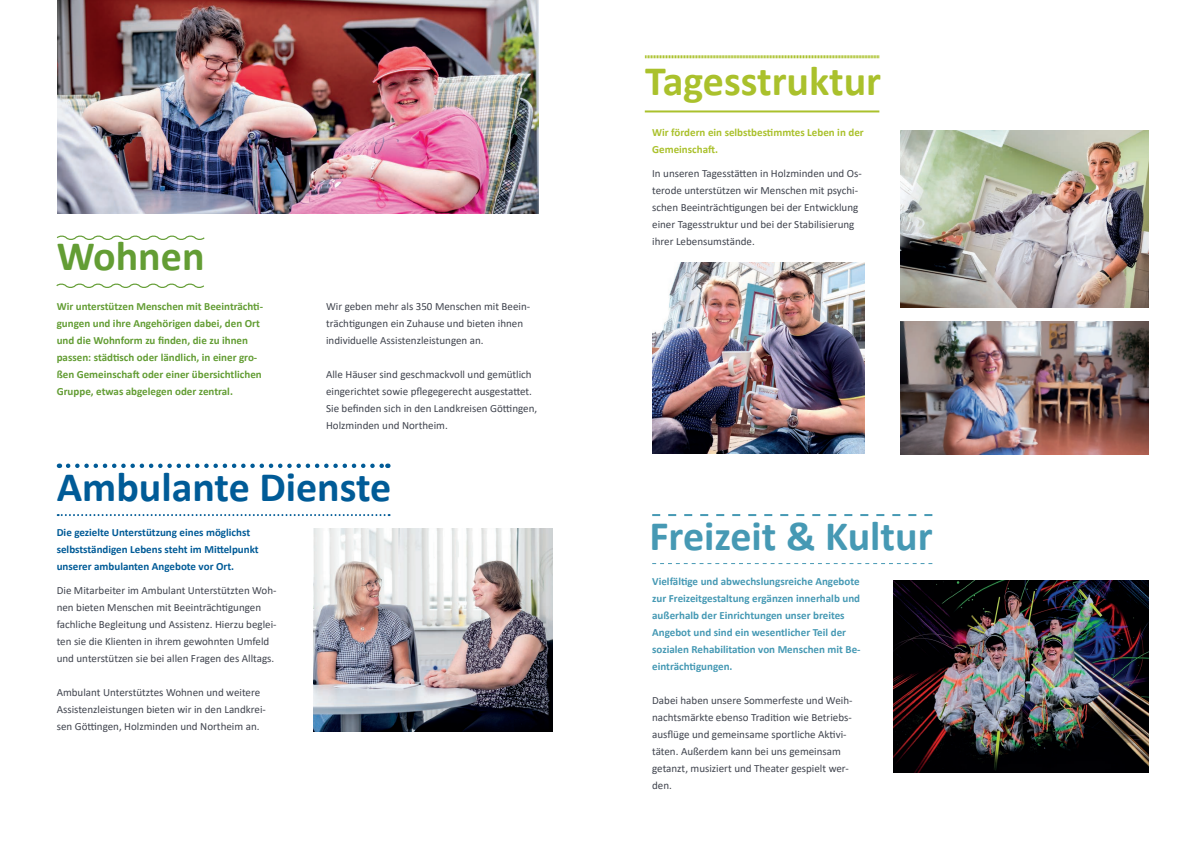
<style>
.page{position:relative;width:1191px;height:842px;background:#fff}
.page>*{position:absolute;margin:0;border:0;box-sizing:border-box;transform-origin:0 0}
.t1{font:700 42px "Calibri";color:#005b97}
.t2{font:700 42px "Calibri";color:#4699b4}
.t3{font:700 42px "Calibri";color:#aac12c}
.t4{font:700 42px "Calibri";color:#639d34}
.t5{font:11px/17px "Calibri";color:#40444e}
.t6{font:700 11px/17px "Calibri";color:#639d34}
.t7{font:700 11px/17px "Calibri";color:#4699b4}
.t8{font:700 11px/17px "Calibri";color:#005b97}
.t9{font:700 11px/17px "Calibri";color:#aac12c}
</style>
<div class="page">
<img style="left:57px;top:0;width:482px;height:214px">
<img style="left:893px;top:580px;width:255px;height:192px">
<svg style="left:652px;top:514px;width:280px;height:2px"></svg>
<svg style="left:652px;top:563px;width:280px;height:1px"></svg>
<img style="left:313px;top:529px;width:240px;height:202px">
<svg style="left:68px;top:464px;width:320px;height:4px"></svg>
<svg style="left:58px;top:514px;width:331px;height:2px"></svg>
<svg style="left:56px;top:235px;width:149px;height:5px"></svg>
<svg style="left:56px;top:283px;width:148px;height:5px"></svg>
<svg style="left:645px;top:55px;width:234px;height:3px"></svg>
<svg style="left:645px;top:110px;width:234px;height:3px"></svg>
<img style="left:900px;top:130px;width:248px;height:178px">
<img style="left:652px;top:262px;width:213px;height:192px">
<img style="left:900px;top:321px;width:248px;height:133px">
<h1 class="t4" style="left:57px;top:227px;width:149px">Wohnen</h1>
<p class="t6" style="left:57px;top:298px;width:208px">Wir unterstützen Menschen mit Beeinträchti&shy;gungen und ihre Angehörigen dabei, den Ort und die Wohnform zu finden, die zu ihnen passen: städtisch oder ländlich, in einer gro&shy;ßen Gemeinschaft oder einer übersichtlichen Gruppe, etwas abgelegen oder zentral.</p>
<p class="t5" style="left:326px;top:298px;width:206px">Wir geben mehr als 350 Menschen mit Beein&shy;trächtigungen ein Zuhause und bieten ihnen individuelle Assistenzleistungen an.</p>
<p class="t5" style="left:326px;top:366px;width:213px">Alle Häuser sind geschmackvoll und gemütlich eingerichtet sowie pflegegerecht ausgestattet.<br>Sie befinden sich in den Landkreisen Göttingen, Holzminden und Northeim.</p>
<h1 class="t1" style="left:57px;top:458px;width:336px">Ambulante Dienste</h1>
<p class="t8" style="left:57px;top:523px;width:204px">Die gezielte Unterstützung eines möglichst selbstständigen Lebens steht im Mittelpunkt unserer ambulanten Angebote vor Ort.</p>
<p class="t5" style="left:57px;top:581px;width:221px">Die Mitarbeiter im Ambulant Unterstützten Woh&shy;nen bieten Menschen mit Beeinträchtigungen fachliche Begleitung und Assistenz. Hierzu beglei&shy;ten sie die Klienten in ihrem gewohnten Umfeld und unterstützen sie bei allen Fragen des Alltags.</p>
<p class="t5" style="left:57px;top:683px;width:211px">Ambulant Unterstütztes Wohnen und weitere<br>Assistenzleistungen bieten wir in den Landkrei&shy;sen Göttingen, Holzminden und Northeim an.</p>
<h1 class="t3" style="left:645px;top:51px;width:238px">Tagesstruktur</h1>
<p class="t9" style="left:652px;top:123px;width:213px">Wir fördern ein selbstbestimmtes Leben in der<br>Gemeinschaft.</p>
<p class="t5" style="left:652px;top:164px;width:211px">In unseren Tagesstätten in Holzminden und Os&shy;terode unterstützen wir Menschen mit psychi&shy;schen Beeinträchtigungen bei der Entwicklung einer Tagesstruktur und bei der Stabilisierung ihrer Lebensumstände.</p>
<h1 class="t2" style="left:649px;top:506px;width:285px">Freizeit &amp; Kultur</h1>
<p class="t7" style="left:652px;top:573px;width:210px">Vielfältige und abwechslungsreiche Angebote zur Freizeitgestaltung ergänzen innerhalb und außerhalb der Einrichtungen unser breites Angebot und sind ein wesentlicher Teil der sozialen Rehabilitation von Menschen mit Be&shy;einträchtigungen.</p>
<p class="t5" style="left:652px;top:692px;width:202px">Dabei haben unsere Sommerfeste und Weih&shy;nachtsmärkte ebenso Tradition wie Betriebs&shy;ausflüge und gemeinsame sportliche Aktivi&shy;täten. Außerdem kann bei uns gemeinsam getanzt, musiziert und Theater gespielt wer&shy;den.</p>
</div>
